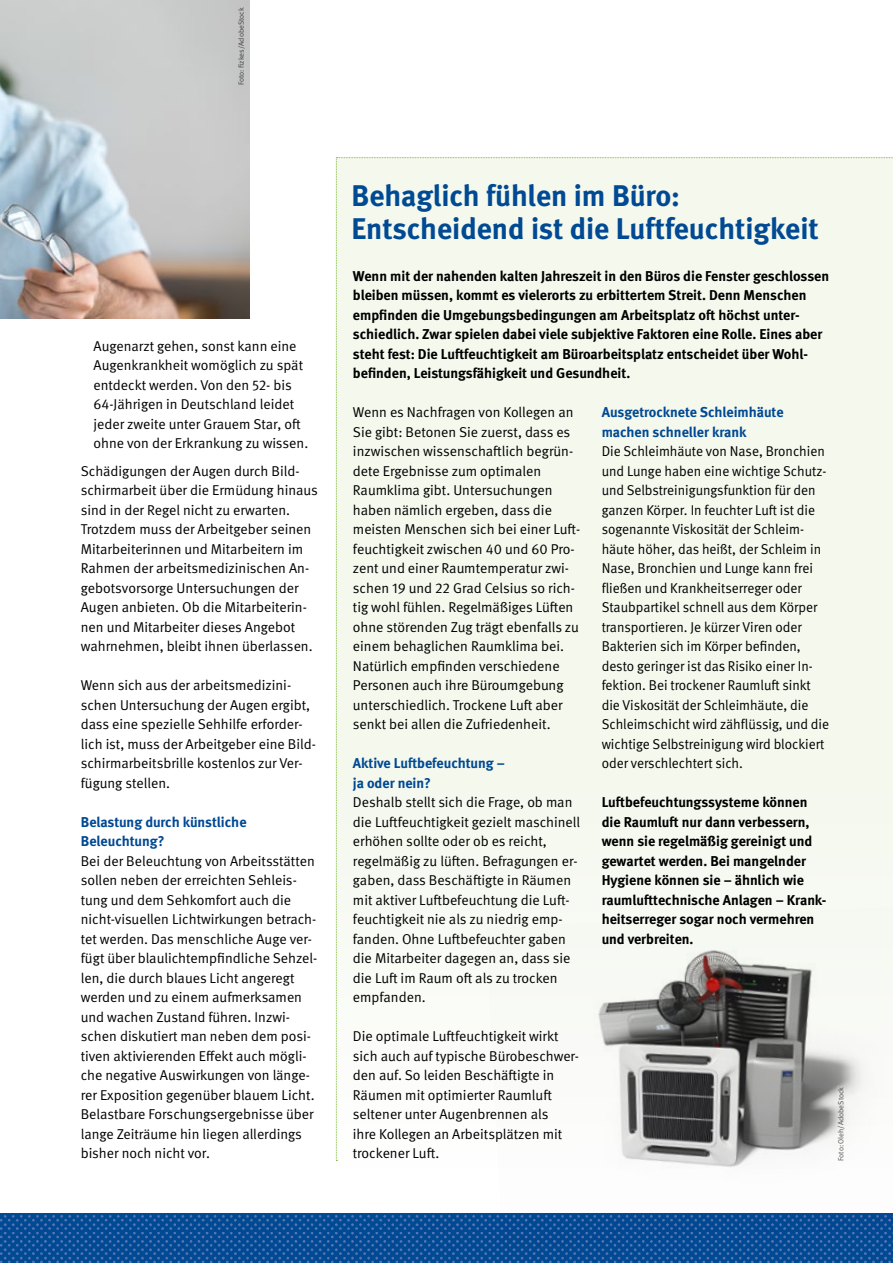
<style>
.page{position:relative;width:893px;height:1263px;background:#fff}
.page>*{position:absolute;margin:0;border:0;box-sizing:border-box;transform-origin:0 0}
.DGUV_Titel{font:700 29.85px/32.5px "DGUV Meta";color:#004993}
.DGUV_GS{font:14.25px/19.5px "DGUV Meta";color:#000}
.DGUV_GS-2{font:14.25px/19.5px "DGUV Meta";color:#000;scale:.96 1}
.DGUV_GS_Bold{font:700 14.25px/19.5px "DGUV Meta";color:#000}
.DGUV_GS-3{font:700 14.25px/19.5px "DGUV Meta";color:#000}
.DGUV_ZT{font:700 14.25px/19.5px "DGUV Meta";color:#004993}
.t1{font:7.5px "DGUV Meta";color:#565656}
</style>
<div class="page">
<img style="left:0;top:1214px;width:893px;height:49px">
<div style="left:336px;top:157px;width:557px;height:1004px;background:#f4f8ed"></div>
<img style="left:486px;top:907px;width:407px;height:341px">
<img style="left:0;top:0;width:250px;height:319px">
<p class="t1" style="left:237px;top:85px;width:79px;rotate:-90deg">Foto: fizkes/AdobeStock</p>
<p class="DGUV_GS" style="left:94px;top:337px;width:216px">Augenarzt gehen, sonst kann eine Augenkrankheit womöglich zu spät entdeckt werden. Von den 52- bis 64-Jährigen in Deutschland leidet jeder zweite unter Grauem Star, oft ohne von der Erkrankung zu wissen.</p>
<p class="DGUV_GS" style="left:81px;top:461px;width:239px">Schädigungen der Augen durch Bild&shy;schirmarbeit über die Ermüdung hinaus sind in der Regel nicht zu erwarten.<br>Trotzdem muss der Arbeitgeber seinen Mitarbeiterinnen und Mitarbeitern im Rahmen der arbeitsmedizinischen An&shy;gebotsvorsorge Untersuchungen der Augen anbieten. Ob die Mitarbeiterin&shy;nen und Mitarbeiter dieses Angebot wahrnehmen, bleibt ihnen überlassen.</p>
<p class="DGUV_GS" style="left:81px;top:676px;width:237px">Wenn sich aus der arbeitsmedizini&shy;schen Untersuchung der Augen ergibt, dass eine spezielle Sehhilfe erforder&shy;lich ist, muss der Arbeitgeber eine Bild&shy;schirmarbeitsbrille kostenlos zur Ver&shy;fügung stellen.</p>
<p class="DGUV_ZT" style="left:81px;top:812px;width:167px">Belastung durch künstliche<br>Beleuchtung?</p>
<p class="DGUV_GS" style="left:81px;top:851px;width:238px">Bei der Beleuchtung von Arbeitsstätten sollen neben der erreichten Sehleis&shy;tung und dem Sehkomfort auch die nicht-visuellen Lichtwirkungen betrach&shy;tet werden. Das menschliche Auge ver&shy;fügt über blaulichtempfindliche Sehzel&shy;len, die durch blaues Licht angeregt werden und zu einem aufmerksamen und wachen Zustand führen. Inzwi&shy;schen diskutiert man neben dem posi&shy;tiven aktivierenden Effekt auch mögli&shy;che negative Auswirkungen von länge&shy;rer Exposition gegenüber blauem Licht.<br>Belastbare Forschungsergebnisse über lange Zeiträume hin liegen allerdings bisher noch nicht vor.</p>
<p class="DGUV_Titel" style="left:351px;top:181px;width:469px">Behaglich fühlen im Büro:<br>Entscheidend ist die Luftfeuchtigkeit</p>
<p class="DGUV_GS_Bold" style="left:353px;top:266px;width:478px">Wenn mit der nahenden kalten Jahreszeit in den Büros die Fenster geschlossen bleiben müssen, kommt es vielerorts zu erbittertem Streit. Denn Menschen empfinden die Umgebungsbedingungen am Arbeitsplatz oft höchst unter&shy;schiedlich. Zwar spielen dabei viele subjektive Faktoren eine Rolle. Eines aber steht fest: Die Luftfeuchtigkeit am Büroarbeitsplatz entscheidet über Wohl&shy;befinden, Leistungsfähigkeit und Gesundheit.</p>
<p class="DGUV_GS" style="left:353px;top:403px;width:229px">Wenn es Nachfragen von Kollegen an Sie gibt: Betonen Sie zuerst, dass es inzwischen wissenschaftlich begrün&shy;dete Ergebnisse zum optimalen Raumklima gibt. Untersuchungen haben nämlich ergeben, dass die meisten Menschen sich bei einer Luft&shy;feuchtigkeit zwischen 40 und 60 Pro&shy;zent und einer Raumtemperatur zwi&shy;schen 19 und 22 Grad Celsius so rich&shy;tig wohl fühlen. Regelmäßiges Lüften ohne störenden Zug trägt ebenfalls zu einem behaglichen Raumklima bei.<br>Natürlich empfinden verschiedene Personen auch ihre Büroumgebung unterschiedlich. Trockene Luft aber senkt bei allen die Zufriedenheit.</p>
<p class="DGUV_ZT" style="left:353px;top:754px;width:153px">Aktive Luftbefeuchtung – ja oder nein?</p>
<p class="DGUV_GS" style="left:353px;top:793px;width:229px">Deshalb stellt sich die Frage, ob man die Luftfeuchtigkeit gezielt maschinell erhöhen sollte oder ob es reicht, regelmäßig zu lüften. Befragungen er&shy;gaben, dass Beschäftigte in Räumen mit aktiver Luftbefeuchtung die Luft&shy;feuchtigkeit nie als zu niedrig emp&shy;fanden. Ohne Luftbefeuchter gaben die Mitarbeiter dagegen an, dass sie die Luft im Raum oft als zu trocken empfanden.</p>
<p class="DGUV_GS" style="left:353px;top:1027px;width:228px">Die optimale Luftfeuchtigkeit wirkt sich auch auf typische Bürobeschwer&shy;den auf. So leiden Beschäftigte in<br>Räumen mit optimierter Raumluft seltener unter Augenbrennen als<br>ihre Kollegen an Arbeitsplätzen mit trockener Luft.</p>
<p class="DGUV_ZT" style="left:602px;top:403px;width:183px">Ausgetrocknete Schleimhäute machen schneller krank</p>
<p class="DGUV_GS-2" style="left:602px;top:442px;width:238px">Die Schleimhäute von Nase, Bronchien und Lunge haben eine wichtige Schutz&shy;und Selbstreinigungsfunktion für den ganzen Körper. In feuchter Luft ist die sogenannte Viskosität der Schleim&shy;häute höher, das heißt, der Schleim in Nase, Bronchien und Lunge kann frei fließen und Krankheitserreger oder Staubpartikel schnell aus dem Körper transportieren. Je kürzer Viren oder Bakterien sich im Körper befinden, desto geringer ist das Risiko einer In&shy;fektion. Bei trockener Raumluft sinkt die Viskosität der Schleimhäute, die Schleimschicht wird zähflüssig, und die wichtige Selbstreinigung wird blockiert oder verschlechtert sich.</p>
<p class="DGUV_GS-3" style="left:602px;top:793px;width:226px">Luftbefeuchtungssysteme können die Raumluft nur dann verbessern, wenn sie regelmäßig gereinigt und gewartet werden. Bei mangelnder<br>Hygiene können sie – ähnlich wie raumlufttechnische Anlagen – Krank&shy;heitserreger sogar noch vermehren und verbreiten.</p>
<p class="t1" style="left:836px;top:1161px;width:75px;rotate:-90deg">Foto: Oleh/AdobeStock</p>
</div>
